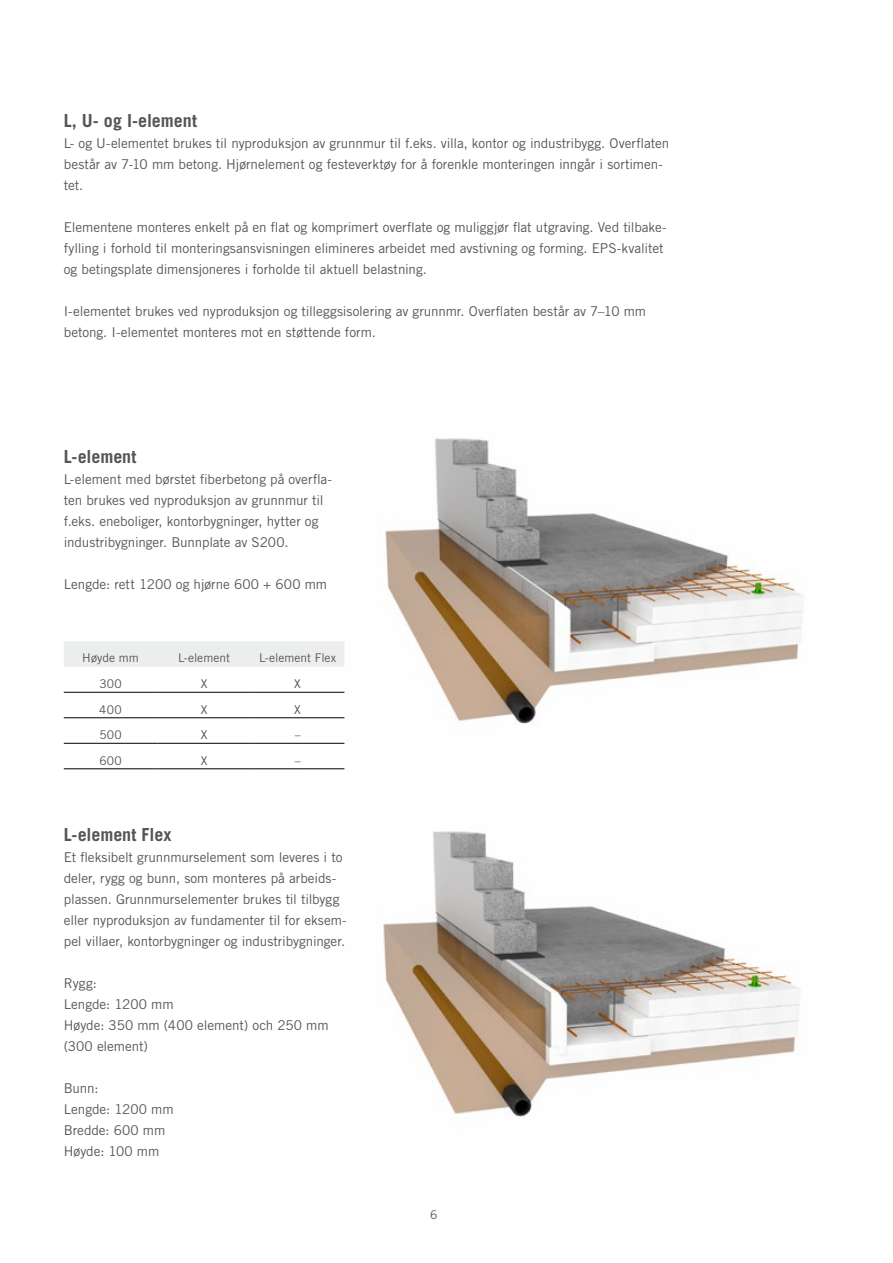
<style>
.page{position:relative;width:893px;height:1263px;background:#fff}
.page>*{position:absolute;margin:0;border:0;box-sizing:border-box;transform-origin:0 0}
.t1{font:700 18px "Trade Gothic LT Std";letter-spacing:-.005em;color:#575656}
.t2{font:13.5px/21px "Trade Gothic LT Std";letter-spacing:-.005em;color:#575656}
.t3{font:12px "Trade Gothic LT Std";color:#575656}
</style>
<div class="page">
<img style="left:383px;top:831px;width:418px;height:286px">
<img style="left:306px;top:438px;width:497px;height:331px">
<div style="left:64px;top:641px;width:280px;height:26px;background:#eceded"></div>
<hr style="left:64px;top:692px;width:93px;height:1px;background:#000">
<hr style="left:157px;top:692px;width:94px;height:1px;background:#000">
<hr style="left:251px;top:692px;width:93px;height:1px;background:#000">
<hr style="left:64px;top:717px;width:93px;height:1px;background:#000">
<hr style="left:157px;top:717px;width:94px;height:1px;background:#000">
<hr style="left:251px;top:717px;width:93px;height:1px;background:#000">
<hr style="left:64px;top:743px;width:93px;height:1px;background:#000">
<hr style="left:157px;top:743px;width:94px;height:1px;background:#000">
<hr style="left:251px;top:743px;width:93px;height:1px;background:#000">
<hr style="left:64px;top:768px;width:93px;height:1px;background:#000">
<hr style="left:157px;top:768px;width:94px;height:1px;background:#000">
<hr style="left:251px;top:768px;width:93px;height:1px;background:#000">
<h1 class="t1" style="left:64px;top:109px;width:135px">L, U- og I-element</h1>
<p class="t2" style="left:64px;top:132px;width:607px">L- og U-elementet brukes til nyproduksjon av grunnmur til f.eks. villa, kontor og industribygg. Overflaten består av 7-10 mm betong. Hjørnelement og festeverktøy for å forenkle monteringen inngår i sortimen&shy;tet.</p>
<p class="t2" style="left:64px;top:216px;width:604px">Elementene monteres enkelt på en flat og komprimert overflate og muliggjør flat utgraving. Ved tilbake&shy;fylling i forhold til monteringsansvisningen elimineres arbeidet med avstivning og forming. EPS-kvalitet og betingsplate dimensjoneres i forholde til aktuell belastning.</p>
<p class="t2" style="left:64px;top:300px;width:584px">I-elementet brukes ved nyproduksjon og tilleggsisolering av grunnmr. Overflaten består av 7–10 mm betong. I-elementet monteres mot en støttende form.</p>
<h1 class="t1" style="left:64px;top:445px;width:74px">L-element</h1>
<p class="t2" style="left:64px;top:468px;width:270px">L-element med børstet fiberbetong på overfla&shy;ten brukes ved nyproduksjon av grunnmur til f.eks. eneboliger, kontorbygninger, hytter og industribygninger. Bunnplate av S200.</p>
<p class="t2" style="left:64px;top:573px;width:265px">Lengde: rett 1200 og hjørne 600 + 600 mm</p>
<p class="t3" style="left:82px;top:651px;width:58px">Høyde mm</p>
<p class="t3" style="left:178px;top:651px;width:53px">L-element</p>
<p class="t3" style="left:259px;top:651px;width:78px">L-element Flex</p>
<p class="t3" style="left:99px;top:676px;width:24px">300</p>
<p class="t3" style="left:201px;top:676px;width:8px">X</p>
<p class="t3" style="left:294px;top:676px;width:8px">X</p>
<p class="t3" style="left:99px;top:702px;width:24px">400</p>
<p class="t3" style="left:201px;top:702px;width:8px">X</p>
<p class="t3" style="left:294px;top:702px;width:8px">X</p>
<p class="t3" style="left:99px;top:727px;width:24px">500</p>
<p class="t3" style="left:201px;top:727px;width:8px">X</p>
<p class="t3" style="left:295px;top:727px;width:7px">–</p>
<p class="t3" style="left:99px;top:753px;width:24px">600</p>
<p class="t3" style="left:201px;top:753px;width:8px">X</p>
<p class="t3" style="left:295px;top:753px;width:7px">–</p>
<h1 class="t1" style="left:64px;top:823px;width:109px">L-element Flex</h1>
<p class="t2" style="left:64px;top:846px;width:284px">Et fleksibelt grunnmurselement som leveres i to deler, rygg og bunn, som monteres på arbeids&shy;plassen. Grunnmurselementer brukes til tilbygg eller nyproduksjon av fundamenter til for eksem&shy;pel villaer, kontorbygninger og industribygninger.</p>
<p class="t2" style="left:64px;top:972px;width:266px">Rygg:<br>Lengde: 1200 mm<br>Høyde: 350 mm (400 element) och 250 mm (300 element)</p>
<p class="t2" style="left:64px;top:1077px;width:111px">Bunn:<br>Lengde: 1200 mm<br>Bredde: 600 mm<br>Høyde: 100 mm</p>
<p class="t3" style="left:430px;top:1207px;width:9px">6</p>
</div>
